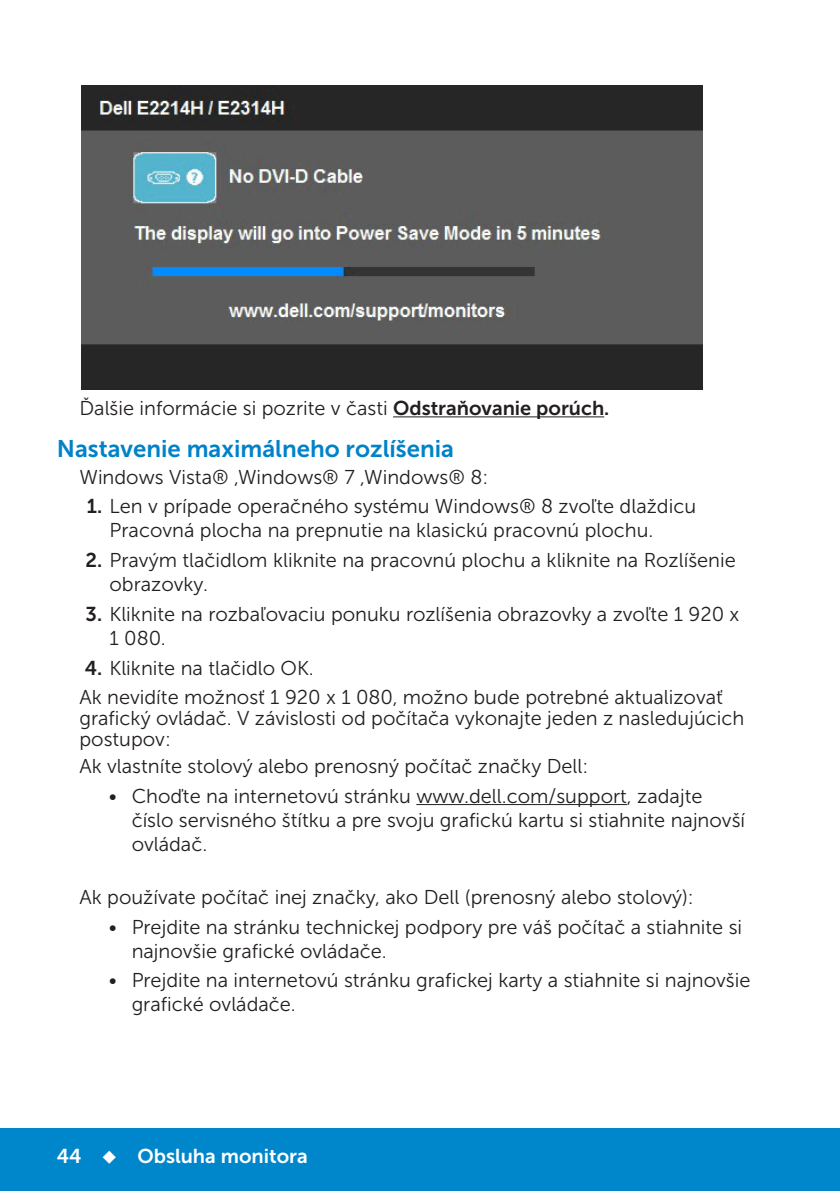
<style>
.page{position:relative;width:840px;height:1191px;background:#fff}
.page>*{position:absolute;margin:0;border:0;box-sizing:border-box;transform-origin:0 0}
.Head2{font:24px "Museo Sans For Dell 700";color:#0082c8}
.Paragraph{font:20px/24px "Museo Sans For Dell 300";color:#231f20}
.t1{font:20px "Museo Sans For Dell 700";color:#fff}
.s1{font-family:"Museo Sans For Dell 700"}
</style>
<div class="page">
<div style="left:0;top:1128px;width:839px;height:63px;background:#0087cb"></div>
<hr style="left:393px;top:416px;width:211px;height:1px;background:#231f20">
<hr style="left:416px;top:804px;width:210px;height:1px;background:#231f20">
<img style="left:81px;top:85px;width:621px;height:305px">
<p class="Paragraph" style="left:79px;top:396px;width:531px">Ďalšie informácie si pozrite v časti <span class="s1">Odstraňovanie porúch.</span></p>
<p class="Head2" style="left:57px;top:435px;width:398px">Nastavenie maximálneho rozlíšenia</p>
<p class="Paragraph" style="left:79px;top:465px;width:410px">Windows Vista® ,Windows® 7 ,Windows® 8:</p>
<p class="Paragraph" style="left:109px;top:495px;width:587px;text-indent:-23px"><span class="s1">1.</span> Len v prípade operačného systému Windows® 8 zvoľte dlaždicu<br>Pracovná plocha na prepnutie na klasickú pracovnú plochu.</p>
<p class="Paragraph" style="left:109px;top:548px;width:627px;text-indent:-24px"><span class="s1">2.</span> Pravým tlačidlom kliknite na pracovnú plochu a kliknite na Rozlíšenie obrazovky.</p>
<p class="Paragraph" style="left:109px;top:602px;width:631px;text-indent:-24px"><span class="s1">3.</span> Kliknite na rozbaľovaciu ponuku rozlíšenia obrazovky a zvoľte 1 920 x<br>1 080.</p>
<p class="Paragraph" style="left:85px;top:656px;width:230px"><span class="s1">4.</span> Kliknite na tlačidlo OK.</p>
<p class="Paragraph" style="left:79px;top:687px;width:666px;line-height:21px">Ak nevidíte možnosť 1 920 x 1 080, možno bude potrebné aktualizovať grafický ovládač. V závislosti od počítača vykonajte jeden z nasledujúcich postupov:</p>
<p class="Paragraph" style="left:79px;top:754px;width:510px">Ak vlastníte stolový alebo prenosný počítač značky Dell:</p>
<p class="Paragraph" style="left:132px;top:784px;width:614px;text-indent:-23px">• Choďte na internetovú stránku www.dell.com/support, zadajte číslo servisného štítku a pre svoju grafickú kartu si stiahnite najnovší ovládač.</p>
<p class="Paragraph" style="left:79px;top:885px;width:615px">Ak používate počítač inej značky, ako Dell (prenosný alebo stolový):</p>
<p class="Paragraph" style="left:132px;top:915px;width:611px;text-indent:-23px">• Prejdite na stránku technickej podpory pre váš počítač a stiahnite si najnovšie grafické ovládače.</p>
<p class="Paragraph" style="left:132px;top:968px;width:620px;text-indent:-23px">• Prejdite na internetovú stránku grafickej karty a stiahnite si najnovšie grafické ovládače.</p>
<p class="t1" style="left:57px;top:1144px;width:252px">44 ◆ Obsluha monitora</p>
</div>
